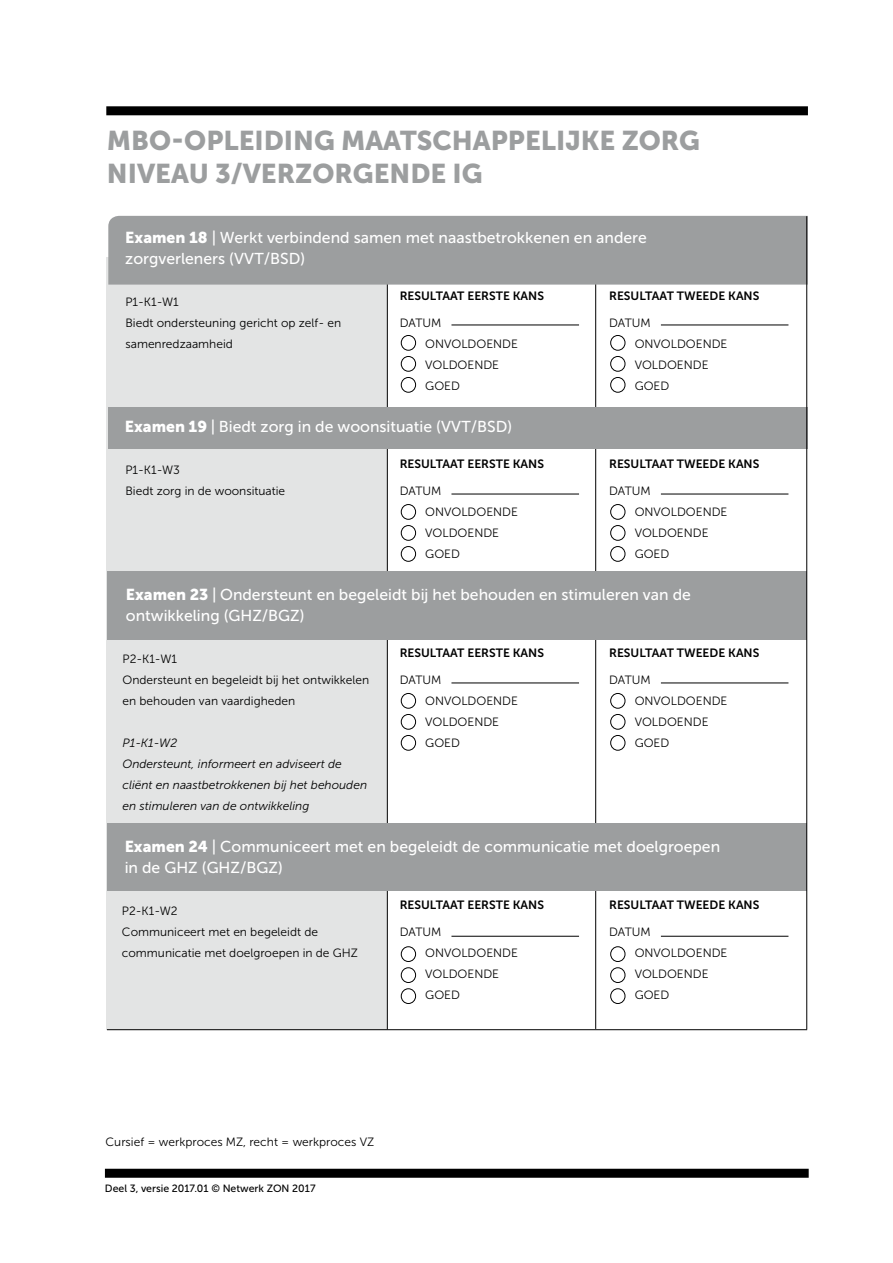
<style>
.page{position:relative;width:893px;height:1263px;background:#fff}
.page>*{position:absolute;margin:0;border:0;box-sizing:border-box;transform-origin:0 0}
.t1{font:27px/32.4px "Museo Sans 900";color:#9c9e9f}
.t2{font:15.75px/21px "Museo Sans 500";color:#fff}
.t3{font:12px/21px "Museo Sans 300";color:#000}
.t4{font:12px "Museo Sans 700";color:#000}
.t5{font:italic 12px/21px "Museo Sans 300";color:#000}
.t6{font:10.5px "Museo Sans 500";color:#000}
.s1{font-family:"Museo Sans 900"}
</style>
<div class="page">
<div style="left:106px;top:106px;width:702px;height:9px;background:#000"></div>
<div style="left:105px;top:1169px;width:704px;height:9px;background:#000"></div>
<div style="left:107px;top:257px;width:280px;height:773px;background:#e3e4e4"></div>
<hr style="left:107px;top:1029px;width:700px;height:1px;background:#000">
<hr style="left:595px;top:258px;width:1px;height:771px;background:#000">
<hr style="left:387px;top:259px;width:1px;height:770px;background:#000">
<div style="left:108px;top:216px;width:700px;height:69px;background:#9c9e9f"></div>
<div style="left:108px;top:407px;width:699px;height:42px;background:#9c9e9f"></div>
<div style="left:107px;top:571px;width:700px;height:68px;background:#9c9e9f"></div>
<hr style="left:451px;top:325px;width:128px;height:1px;background:#000">
<div style="left:401px;top:335px;width:15px;height:15px;border:1px solid #000;border-radius:50%"></div>
<div style="left:401px;top:356px;width:15px;height:15px;border:1px solid #000;border-radius:50%"></div>
<div style="left:401px;top:377px;width:15px;height:15px;border:1px solid #000;border-radius:50%"></div>
<hr style="left:661px;top:325px;width:127px;height:1px;background:#000">
<div style="left:610px;top:335px;width:15px;height:15px;border:1px solid #000;border-radius:50%"></div>
<div style="left:610px;top:356px;width:15px;height:15px;border:1px solid #000;border-radius:50%"></div>
<div style="left:610px;top:377px;width:15px;height:15px;border:1px solid #000;border-radius:50%"></div>
<hr style="left:451px;top:494px;width:128px;height:1px;background:#000">
<div style="left:401px;top:504px;width:15px;height:16px;border:1px solid #000;border-radius:50%"></div>
<div style="left:401px;top:525px;width:15px;height:16px;border:1px solid #000;border-radius:50%"></div>
<div style="left:401px;top:546px;width:15px;height:16px;border:1px solid #000;border-radius:50%"></div>
<hr style="left:661px;top:494px;width:127px;height:1px;background:#000">
<div style="left:610px;top:504px;width:15px;height:16px;border:1px solid #000;border-radius:50%"></div>
<div style="left:610px;top:525px;width:15px;height:16px;border:1px solid #000;border-radius:50%"></div>
<div style="left:610px;top:546px;width:15px;height:16px;border:1px solid #000;border-radius:50%"></div>
<hr style="left:451px;top:682px;width:128px;height:1px;background:#000">
<div style="left:401px;top:693px;width:15px;height:15px;border:1px solid #000;border-radius:50%"></div>
<div style="left:401px;top:714px;width:15px;height:15px;border:1px solid #000;border-radius:50%"></div>
<div style="left:401px;top:735px;width:15px;height:15px;border:1px solid #000;border-radius:50%"></div>
<hr style="left:661px;top:682px;width:127px;height:1px;background:#000">
<div style="left:610px;top:693px;width:15px;height:15px;border:1px solid #000;border-radius:50%"></div>
<div style="left:610px;top:714px;width:15px;height:15px;border:1px solid #000;border-radius:50%"></div>
<div style="left:610px;top:735px;width:15px;height:15px;border:1px solid #000;border-radius:50%"></div>
<hr style="left:451px;top:936px;width:128px;height:1px;background:#000">
<div style="left:401px;top:946px;width:15px;height:16px;border:1px solid #000;border-radius:50%"></div>
<div style="left:401px;top:967px;width:15px;height:16px;border:1px solid #000;border-radius:50%"></div>
<div style="left:401px;top:988px;width:15px;height:16px;border:1px solid #000;border-radius:50%"></div>
<hr style="left:661px;top:936px;width:127px;height:1px;background:#000">
<div style="left:610px;top:946px;width:15px;height:16px;border:1px solid #000;border-radius:50%"></div>
<div style="left:610px;top:967px;width:15px;height:16px;border:1px solid #000;border-radius:50%"></div>
<div style="left:610px;top:988px;width:15px;height:16px;border:1px solid #000;border-radius:50%"></div>
<div style="left:108px;top:823px;width:699px;height:68px;background:#9c9e9f"></div>
<hr style="left:806px;top:216px;width:1px;height:813px;background:#000">
<h1 class="t1" style="left:107px;top:124px;width:595px">MBO-OPLEIDING MAATSCHAPPELIJKE ZORG<br>NIVEAU 3/VERZORGENDE IG</h1>
<h2 class="t2" style="left:125px;top:227px;width:523px"><span class="s1">Examen 18</span> | Werkt verbindend samen met naastbetrokkenen en andere zorgverleners (VVT/BSD)</h2>
<p class="t3" style="left:125px;top:291px;width:217px">P1-K1-W1<br>Biedt ondersteuning gericht op zelf- en samenredzaamheid</p>
<p class="t4" style="left:400px;top:289px;width:146px">RESULTAAT EERSTE KANS</p>
<p class="t3" style="left:425px;top:312px;width:94px;text-indent:-26px">DATUM<br>ONVOLDOENDE<br>VOLDOENDE<br>GOED</p>
<h2 class="t2" style="left:125px;top:416px;width:389px"><span class="s1">Examen 19</span> | Biedt zorg in de woonsituatie (VVT/BSD)</h2>
<p class="t3" style="left:125px;top:459px;width:161px">P1-K1-W3<br>Biedt zorg in de woonsituatie</p>
<p class="t4" style="left:400px;top:457px;width:146px">RESULTAAT EERSTE KANS</p>
<p class="t3" style="left:425px;top:480px;width:94px;text-indent:-26px">DATUM<br>ONVOLDOENDE<br>VOLDOENDE<br>GOED</p>
<p class="t4" style="left:609px;top:289px;width:152px">RESULTAAT TWEEDE KANS</p>
<p class="t3" style="left:635px;top:312px;width:94px;text-indent:-26px">DATUM<br>ONVOLDOENDE<br>VOLDOENDE<br>GOED</p>
<p class="t4" style="left:609px;top:457px;width:152px">RESULTAAT TWEEDE KANS</p>
<p class="t3" style="left:635px;top:480px;width:94px;text-indent:-26px">DATUM<br>ONVOLDOENDE<br>VOLDOENDE<br>GOED</p>
<h2 class="t2" style="left:126px;top:584px;width:567px"><span class="s1">Examen 23</span> | Ondersteunt en begeleidt bij het behouden en stimuleren van de ontwikkeling (GHZ/BGZ)</h2>
<p class="t3" style="left:123px;top:648px;width:248px">P2-K1-W1<br>Ondersteunt en begeleidt bij het ontwikkelen en behouden van vaardigheden</p>
<p class="t5" style="left:123px;top:732px;width:246px">P1-K1-W2<br>Ondersteunt, informeert en adviseert de cliënt en naastbetrokkenen bij het behouden en stimuleren van de ontwikkeling</p>
<p class="t4" style="left:400px;top:646px;width:146px">RESULTAAT EERSTE KANS</p>
<p class="t3" style="left:425px;top:669px;width:94px;text-indent:-26px">DATUM<br>ONVOLDOENDE<br>VOLDOENDE<br>GOED</p>
<p class="t4" style="left:609px;top:646px;width:152px">RESULTAAT TWEEDE KANS</p>
<p class="t3" style="left:635px;top:669px;width:94px;text-indent:-26px">DATUM<br>ONVOLDOENDE<br>VOLDOENDE<br>GOED</p>
<h2 class="t2" style="left:125px;top:836px;width:597px"><span class="s1">Examen 24</span> | Communiceert met en begeleidt de communicatie met doelgroepen in de GHZ (GHZ/BGZ)</h2>
<p class="t3" style="left:122px;top:900px;width:238px">P2-K1-W2<br>Communiceert met en begeleidt de communicatie met doelgroepen in de GHZ</p>
<p class="t4" style="left:400px;top:898px;width:146px">RESULTAAT EERSTE KANS</p>
<p class="t3" style="left:425px;top:921px;width:94px;text-indent:-26px">DATUM<br>ONVOLDOENDE<br>VOLDOENDE<br>GOED</p>
<p class="t3" style="left:106px;top:1131px;width:270px">Cursief = werkproces MZ, recht = werkproces VZ</p>
<p class="t6" style="left:105px;top:1183px;width:212px">Deel 3, versie 2017.01 © Netwerk ZON 2017</p>
<p class="t4" style="left:609px;top:898px;width:152px">RESULTAAT TWEEDE KANS</p>
<p class="t3" style="left:635px;top:921px;width:94px;text-indent:-26px">DATUM<br>ONVOLDOENDE<br>VOLDOENDE<br>GOED</p>
</div>
